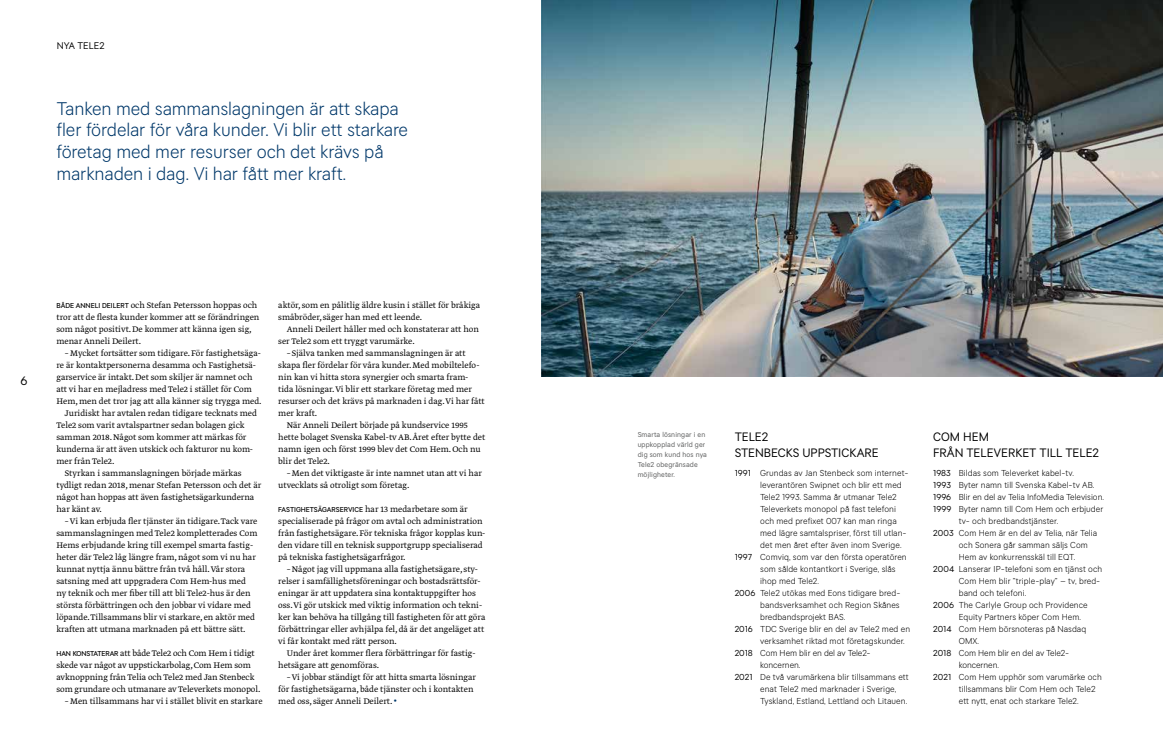
<style>
.page{position:relative;width:1163px;height:752px;background:#fff}
.page>*{position:absolute;margin:0;border:0;box-sizing:border-box;transform-origin:0 0}
.t1{font:300 18px/21.6px "Tele 2 Sans";letter-spacing:-.005em;color:#00386a}
.t2{font:12px/16px "Tele 2 Sans";color:#000}
.t3{font:300 9.5px/12px "Greta Text Pro";color:#000}
.t4{font:9.5px "Tele 2 Sans";letter-spacing:.01em;color:#000}
.t5{font:300 8.5px "Tele 2 Sans";letter-spacing:.01em;color:#000}
.t6{font:7px/10px "Tele 2 Sans";letter-spacing:.02em;color:#5c5d5d}
.t7{font:500 7px "Tele 2 Sans";color:#000}
.s1{font-family:"Tele 2 Sans";font-weight:500;font-size:7px}
.s2{font-family:"Greta Text Pro";font-weight:300;font-size:9.5px}
.s3{font-family:"Tele 2 Sans";font-weight:500;font-size:10px;color:#00386a}
.s4{font-weight:400}
</style>
<div class="page">
<img style="left:541px;top:0;width:621px;height:376px">
<p class="t4" style="left:57px;top:40px;width:49px">NYA TELE2</p>
<h1 class="t1" style="left:56px;top:98px;width:353px">Tanken med sammanslagningen är att skapa fler fördelar för våra kunder. Vi blir ett starkare företag med mer resurser och det krävs på marknaden i dag. Vi har fått mer kraft.</h1>
<p class="t2" style="left:21px;top:373px;width:8px">6</p>
<p class="t3" style="left:56px;top:299px;width:204px"><span class="s1">BÅDE ANNELI DEILERT</span> och Stefan Petersson hoppas och tror att de flesta kunder kommer att se förändringen som något positivt. De kommer att känna igen sig, menar Anneli Deilert.</p>
<p class="t3" style="left:65px;top:347px;width:197px">–Mycket fortsätter som tidigare. För fastighetsäga-</p>
<p class="t3" style="left:56px;top:359px;width:201px">re är kontaktpersonerna desamma och Fastighetsä-</p>
<p class="t3" style="left:56px;top:371px;width:197px">garservice är intakt. Det som skiljer är namnet och</p>
<p class="t3" style="left:56px;top:383px;width:197px">att vi har en mejladress med Tele2 i stället för Com</p>
<p class="t3" style="left:56px;top:395px;width:207px">Hem, men det tror jag att alla känner sig trygga med.</p>
<p class="t3" style="left:65px;top:407px;width:193px">Juridiskt har avtalen redan tidigare tecknats med</p>
<p class="t3" style="left:56px;top:419px;width:190px">Tele2 som varit avtalspartner sedan bolagen gick</p>
<p class="t3" style="left:56px;top:431px;width:191px">samman 2018. Något som kommer att märkas för</p>
<p class="t3" style="left:56px;top:443px;width:198px">kunderna är att även utskick och fakturor nu kom-</p>
<p class="t3" style="left:56px;top:455px;width:59px">mer från Tele2.</p>
<p class="t3" style="left:65px;top:467px;width:178px">Styrkan i sammanslagningen började märkas</p>
<p class="t3" style="left:56px;top:479px;width:206px">tydligt redan 2018, menar Stefan Petersson och det är</p>
<p class="t3" style="left:56px;top:491px;width:199px">något han hoppas att även fastighetsägarkunderna</p>
<p class="t3" style="left:56px;top:503px;width:47px">har känt av.</p>
<p class="t3" style="left:65px;top:515px;width:194px">–Vi kan erbjuda fler tjänster än tidigare. Tack vare</p>
<p class="t3" style="left:56px;top:527px;width:202px">sammanslagningen med Tele2 kompletterades Com</p>
<p class="t3" style="left:56px;top:539px;width:198px">Hems erbjudande kring till exempel smarta fastig-</p>
<p class="t3" style="left:56px;top:551px;width:201px">heter där Tele2 låg längre fram, något som vi nu har</p>
<p class="t3" style="left:56px;top:563px;width:190px">kunnat nyttja ännu bättre från två håll. Vår stora</p>
<p class="t3" style="left:56px;top:575px;width:191px">satsning med att uppgradera Com Hem-hus med</p>
<p class="t3" style="left:56px;top:587px;width:196px">ny teknik och mer fiber till att bli Tele2-hus är den</p>
<p class="t3" style="left:56px;top:599px;width:196px">största förbättringen och den jobbar vi vidare med</p>
<p class="t3" style="left:56px;top:611px;width:200px">löpande. Tillsammans blir vi starkare, en aktör med</p>
<p class="t3" style="left:56px;top:623px;width:191px">kraften att utmana marknaden på ett bättre sätt.</p>
<p class="t3" style="left:56px;top:647px;width:200px"><span class="s1">HAN KONSTATERAR</span> att både Tele2 och Com Hem i tidigt</p>
<p class="t3" style="left:56px;top:659px;width:196px">skede var något av uppstickarbolag, Com Hem som</p>
<p class="t3" style="left:56px;top:671px;width:199px">avknoppning från Telia och Tele2 med Jan Stenbeck</p>
<p class="t3" style="left:56px;top:683px;width:205px">som grundare och utmanare av Televerkets monopol.</p>
<p class="t3" style="left:65px;top:695px;width:199px">–Men tillsammans har vi i stället blivit en starkare</p>
<p class="t3" style="left:278px;top:299px;width:203px">aktör, som en pålitlig äldre kusin i stället för bråkiga småbröder, säger han med ett leende.</p>
<p class="t3" style="left:278px;top:323px;width:202px;text-indent:9px">Anneli Deilert håller med och konstaterar att hon ser Tele2 som ett tryggt varumärke.</p>
<p class="t3" style="left:287px;top:347px;width:180px">– Själva tanken med sammanslagningen är att</p>
<p class="t3" style="left:278px;top:359px;width:203px">skapa fler fördelar för våra kunder. Med mobiltelefo-</p>
<p class="t3" style="left:278px;top:371px;width:192px">nin kan vi hitta stora synergier och smarta fram-</p>
<p class="t3" style="left:278px;top:383px;width:195px">tida lösningar. Vi blir ett starkare företag med mer</p>
<p class="t3" style="left:278px;top:395px;width:208px">resurser och det krävs på marknaden i dag. Vi har fått</p>
<p class="t3" style="left:278px;top:407px;width:40px">mer kraft.</p>
<p class="t3" style="left:287px;top:419px;width:183px">När Anneli Deilert började på kundservice 1995</p>
<p class="t3" style="left:278px;top:431px;width:208px">hette bolaget Svenska Kabel-tv AB. Året efter bytte det</p>
<p class="t3" style="left:278px;top:443px;width:204px">namn igen och först 1999 blev det Com Hem. Och nu</p>
<p class="t3" style="left:278px;top:455px;width:53px">blir det Tele2.</p>
<p class="t3" style="left:287px;top:467px;width:197px">–Men det viktigaste är inte namnet utan att vi har</p>
<p class="t3" style="left:278px;top:479px;width:133px">utvecklats så otroligt som företag.</p>
<p class="t7" style="left:278px;top:505px;width:191px">FASTIGHETSÄGARSERVICE <span class="s2">har 13 medarbetare som är</span></p>
<p class="t3" style="left:278px;top:515px;width:208px">specialiserade på frågor om avtal och administration från fastighetsägare. För tekniska frågor kopplas kun&shy;den vidare till en teknisk supportgrupp specialiserad på tekniska fastighetsägarfrågor.</p>
<p class="t3" style="left:278px;top:563px;width:209px;text-indent:9px">–Något jag vill uppmana alla fastighetsägare, sty&shy;relser i samfällighetsföreningar och bostadsrättsför&shy;eningar är att uppdatera sina kontaktuppgifter hos oss. Vi gör utskick med viktig information och tekni&shy;ker kan behöva ha tillgång till fastigheten för att göra förbättringar eller avhjälpa fel, då är det angeläget att vi får kontakt med rätt person.</p>
<p class="t3" style="left:278px;top:647px;width:199px;text-indent:9px">Under året kommer flera förbättringar för fastig&shy;hetsägare att genomföras.</p>
<p class="t3" style="left:278px;top:671px;width:199px;text-indent:9px">–Vi jobbar ständigt för att hitta smarta lösningar för fastighetsägarna, både tjänster och i kontakten med oss, säger Anneli Deilert. <span class="s3">•</span></p>
<p class="t6" style="left:637px;top:429px;width:71px">Smarta lösningar i en uppkopplad värld ger dig som kund hos nya<br>Tele2 obegränsade möjligheter.</p>
<p class="t2" style="left:734px;top:428px;width:145px">TELE2<br>STENBECKS UPPSTICKARE</p>
<p class="t5" style="left:734px;top:467px;width:175px"><span class="s4">1991</span> Grundas av Jan Stenbeck som internet-</p>
<p class="t5" style="left:760px;top:479px;width:143px">leverantören Swipnet och blir ett med</p>
<p class="t5" style="left:760px;top:491px;width:138px">Tele2 1993. Samma år utmanar Tele2</p>
<p class="t5" style="left:760px;top:503px;width:137px">Televerkets monopol på fast telefoni</p>
<p class="t5" style="left:760px;top:515px;width:138px">och med prefixet 007 kan man ringa</p>
<p class="t5" style="left:760px;top:527px;width:148px">med lägre samtalspriser, först till utlan-</p>
<p class="t5" style="left:760px;top:539px;width:143px">det men året efter även inom Sverige.</p>
<p class="t5" style="left:734px;top:551px;width:173px"><span class="s4">1997</span> Comviq, som var den första operatören</p>
<p class="t5" style="left:760px;top:563px;width:137px">som sålde kontantkort i Sverige, slås</p>
<p class="t5" style="left:760px;top:575px;width:60px">ihop med Tele2.</p>
<p class="t5" style="left:734px;top:587px;width:167px"><span class="s4">2006</span> Tele2 utökas med Eons tidigare bred-</p>
<p class="t5" style="left:760px;top:599px;width:141px">bandsverksamhet och Region Skånes</p>
<p class="t5" style="left:760px;top:611px;width:87px">bredbandsprojekt BAS.</p>
<p class="t5" style="left:734px;top:623px;width:177px"><span class="s4">2016</span> TDC Sverige blir en del av Tele2 med en</p>
<p class="t5" style="left:760px;top:635px;width:146px">verksamhet riktad mot företagskunder.</p>
<p class="t5" style="left:734px;top:647px;width:137px"><span class="s4">2018</span> Com Hem blir en del av Tele2-</p>
<p class="t5" style="left:760px;top:659px;width:42px">koncernen.</p>
<p class="t5" style="left:734px;top:671px;width:175px"><span class="s4">2021</span> De två varumärkena blir tillsammans ett</p>
<p class="t5" style="left:760px;top:683px;width:138px">enat Tele2 med marknader i Sverige,</p>
<p class="t5" style="left:760px;top:695px;width:148px">Tyskland, Estland, Lettland och Litauen.</p>
<p class="t2" style="left:933px;top:428px;width:167px">COM HEM<br>FRÅN TELEVERKET TILL TELE2</p>
<p class="t5" style="left:933px;top:467px;width:142px"><span class="s4">1983</span> Bildas som Televerket kabel-tv.</p>
<p class="t5" style="left:933px;top:479px;width:163px"><span class="s4">1993</span> Byter namn till Svenska Kabel-tv AB.</p>
<p class="t5" style="left:933px;top:491px;width:172px"><span class="s4">1996</span> Blir en del av Telia InfoMedia Television.</p>
<p class="t5" style="left:933px;top:503px;width:172px"><span class="s4">1999</span> Byter namn till Com Hem och erbjuder</p>
<p class="t5" style="left:958px;top:515px;width:101px">tv- och bredbandstjänster.</p>
<p class="t5" style="left:933px;top:527px;width:165px"><span class="s4">2003</span> Com Hem är en del av Telia, när Telia</p>
<p class="t5" style="left:958px;top:539px;width:131px">och Sonera går samman säljs Com</p>
<p class="t5" style="left:958px;top:551px;width:118px">Hem av konkurrensskäl till EQT.</p>
<p class="t5" style="left:933px;top:563px;width:170px"><span class="s4">2004</span> Lanserar IP-telefoni som en tjänst och</p>
<p class="t5" style="left:958px;top:575px;width:143px">Com Hem blir ”triple-play” – tv, bred-</p>
<p class="t5" style="left:958px;top:587px;width:69px">band och telefoni.</p>
<p class="t5" style="left:933px;top:599px;width:156px"><span class="s4">2006</span> The Carlyle Group och Providence</p>
<p class="t5" style="left:958px;top:611px;width:124px">Equity Partners köper Com Hem.</p>
<p class="t5" style="left:933px;top:623px;width:154px"><span class="s4">2014</span> Com Hem börsnoteras på Nasdaq</p>
<p class="t5" style="left:958px;top:635px;width:22px">OMX.</p>
<p class="t5" style="left:933px;top:647px;width:137px"><span class="s4">2018</span> Com Hem blir en del av Tele2-</p>
<p class="t5" style="left:958px;top:659px;width:42px">koncernen.</p>
<p class="t5" style="left:933px;top:671px;width:170px"><span class="s4">2021</span> Com Hem upphör som varumärke och</p>
<p class="t5" style="left:958px;top:683px;width:138px">tillsammans blir Com Hem och Tele2</p>
<p class="t5" style="left:958px;top:695px;width:121px">ett nytt, enat och starkare Tele2.</p>
</div>
